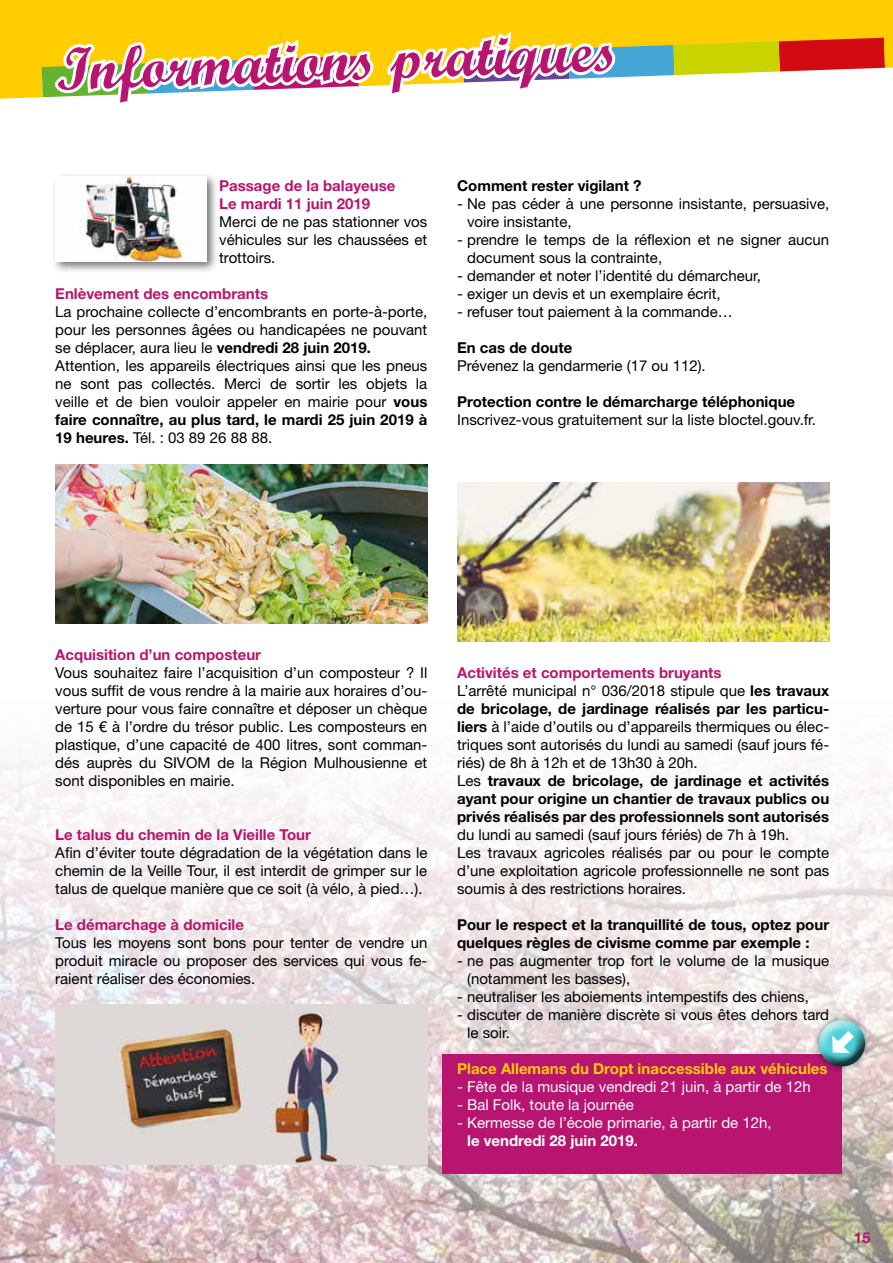
<style>
.page{position:relative;width:893px;height:1263px;background:#fff}
.page>*{position:absolute;margin:0;border:0;box-sizing:border-box;transform-origin:0 0}
.t1{font:60px "Script MT Bold";color:#b81570}
.t2{font:15px/18px "Helvetica Neue LT Std";color:#000}
.t3{font:700 15px/18px "Helvetica Neue LT Std";color:#000}
.t4{font:700 15px/18px "Helvetica Neue LT Std";color:#b81570}
.t5{font:15px "Helvetica Neue LT Std";color:#fff}
.t6{font:700 15px "Helvetica Neue LT Std";color:#ffcd00}
.t7{font:700 15px "Helvetica Neue LT Std";color:#fff}
.s1{font-weight:700}
.s2{color:#b81570}
.s3{font-weight:400}
</style>
<div class="page">
<img style="left:0;top:574px;width:893px;height:689px">
<div style="left:442px;top:1054px;width:400px;height:120px;background:#b81570"></div>
<svg style="left:0;top:0;width:893px;height:99px"></svg>
<img style="left:55px;top:464px;width:372px;height:160px">
<img style="left:55px;top:1005px;width:372px;height:159px">
<img style="left:457px;top:482px;width:372px;height:160px">
<div style="left:51px;top:172px;width:168px;height:102px;background:#000;opacity:.55"></div>
<img style="left:55px;top:176px;width:151px;height:85px">
<div style="left:811px;top:1012px;width:62px;height:62px;background:#000;opacity:.5"></div>
<div style="left:817px;top:1017px;width:53px;height:35px;background:#fff;opacity:.75"></div>
<div style="left:817px;top:1025px;width:59px;height:45px;background:#000;opacity:.75"></div>
<h1 class="t1" style="left:55px;top:33px;width:563px;rotate:-2deg">Informations pratiques</h1>
<p class="t4" style="left:219px;top:177px;width:178px">Passage de la balayeuse<br>Le mardi 11 juin 2019</p>
<p class="t2" style="left:219px;top:213px;width:210px;text-align:justify">Merci de ne pas stationner vos véhicules sur les chaussées et trottoirs.</p>
<p class="t4" style="left:55px;top:285px;width:214px">Enlèvement des encombrants</p>
<p class="t2" style="left:55px;top:303px;width:374px">La prochaine collecte d’encombrants en porte-à-porte, pour les personnes âgées ou handicapées ne pouvant se déplacer, aura lieu le <span class="s1">vendredi 28 juin 2019.<br></span>Attention, les appareils électriques ainsi que les pneus ne sont pas collectés. Merci de sortir les objets la veille et de bien vouloir appeler en mairie pour <span class="s1">vous faire connaître, au plus tard, le mardi 25 juin 2019 à 19 heures.</span> Tél. : 03 89 26 88 88.</p>
<p class="t3" style="left:457px;top:177px;width:186px">Comment rester vigilant ?</p>
<p class="t2" style="left:467px;top:195px;width:364px;text-indent:-10px">- Ne pas céder à une personne insistante, persuasive, voire insistante,</p>
<p class="t2" style="left:467px;top:231px;width:364px;text-indent:-10px">- prendre le temps de la réflexion et ne signer aucun document sous la contrainte,</p>
<p class="t2" style="left:457px;top:267px;width:305px">- demander et noter l’identité du démarcheur,</p>
<p class="t2" style="left:457px;top:285px;width:265px">- exiger un devis et un exemplaire écrit,</p>
<p class="t2" style="left:457px;top:303px;width:277px">- refuser tout paiement à la commande…</p>
<p class="t3" style="left:457px;top:339px;width:117px">En cas de doute</p>
<p class="t2" style="left:457px;top:357px;width:250px">Prévenez la gendarmerie (17 ou 112).</p>
<p class="t3" style="left:457px;top:393px;width:340px">Protection contre le démarcharge téléphonique</p>
<p class="t2" style="left:457px;top:411px;width:360px">Inscrivez-vous gratuitement sur la liste bloctel.gouv.fr.</p>
<p class="t4" style="left:55px;top:645px;width:207px">Acquisition d’un composteur</p>
<p class="t2" style="left:55px;top:663px;width:374px;text-align:justify">Vous souhaitez faire l’acquisition d’un composteur ? Il vous suffit de vous rendre à la mairie aux horaires d’ou&shy;verture pour vous faire connaître et déposer un chèque de 15 € à l’ordre du trésor public. Les composteurs en plastique, d’une capacité de 400 litres, sont comman&shy;dés auprès du SIVOM de la Région Mulhousienne et sont disponibles en mairie.</p>
<p class="t4" style="left:55px;top:825px;width:257px">Le talus du chemin de la Vieille Tour</p>
<p class="t2" style="left:55px;top:843px;width:374px;text-align:justify">Afin d’éviter toute dégradation de la végétation dans le chemin de la Veille Tour, il est interdit de grimper sur le talus de quelque manière que ce soit (à vélo, à pied…).</p>
<p class="t4" style="left:55px;top:915px;width:190px">Le démarchage à domicile</p>
<p class="t2" style="left:55px;top:933px;width:374px;text-align:justify">Tous les moyens sont bons pour tenter de vendre un produit miracle ou proposer des services qui vous fe&shy;raient réaliser des économies.</p>
<p class="t3" style="left:457px;top:663px;width:374px"><span class="s2">Activités et comportements bruyants<br></span><span class="s3">L’arrêté municipal n° 036/2018 stipule que</span> les travaux de bricolage, de jardinage réalisés par les particu&shy;liers <span class="s3">à l’aide d’outils ou d’appareils thermiques ou élec&shy;triques sont autorisés du lundi au samedi (sauf jours fé&shy;riés) de 8h à 12h et de 13h30 à 20h.<br>Les</span> travaux de bricolage, de jardinage et activités ayant pour origine un chantier de travaux publics ou privés réalisés par des professionnels sont autorisés</p>
<p class="t2" style="left:457px;top:825px;width:374px">du lundi au samedi (sauf jours fériés) de 7h à 19h.<br>Les travaux agricoles réalisés par ou pour le compte d’une exploitation agricole professionnelle ne sont pas soumis à des restrictions horaires.</p>
<p class="t3" style="left:457px;top:915px;width:374px">Pour le respect et la tranquillité de tous, optez pour quelques règles de civisme comme par exemple :</p>
<p class="t2" style="left:467px;top:951px;width:364px;text-indent:-10px">- ne pas augmenter trop fort le volume de la musique (notamment les basses),</p>
<p class="t2" style="left:457px;top:987px;width:353px">- neutraliser les aboiements intempestifs des chiens,</p>
<p class="t2" style="left:467px;top:1005px;width:364px;text-indent:-10px">- discuter de manière discrète si vous êtes dehors tard le soir.</p>
<p class="t6" style="left:457px;top:1059px;width:372px">Place Allemans du Dropt inaccessible aux véhicules</p>
<p class="t5" style="left:457px;top:1078px;width:355px">- Fête de la musique vendredi 21 juin, à partir de 12h</p>
<p class="t5" style="left:457px;top:1096px;width:178px">- Bal Folk, toute la journée</p>
<p class="t5" style="left:457px;top:1114px;width:316px">- Kermesse de l’école primarie, à partir de 12h,</p>
<p class="t7" style="left:467px;top:1131px;width:172px">le vendredi 28 juin 2019.</p>
<p class="t4" style="left:854px;top:1228px;width:18px">15</p>
</div>
